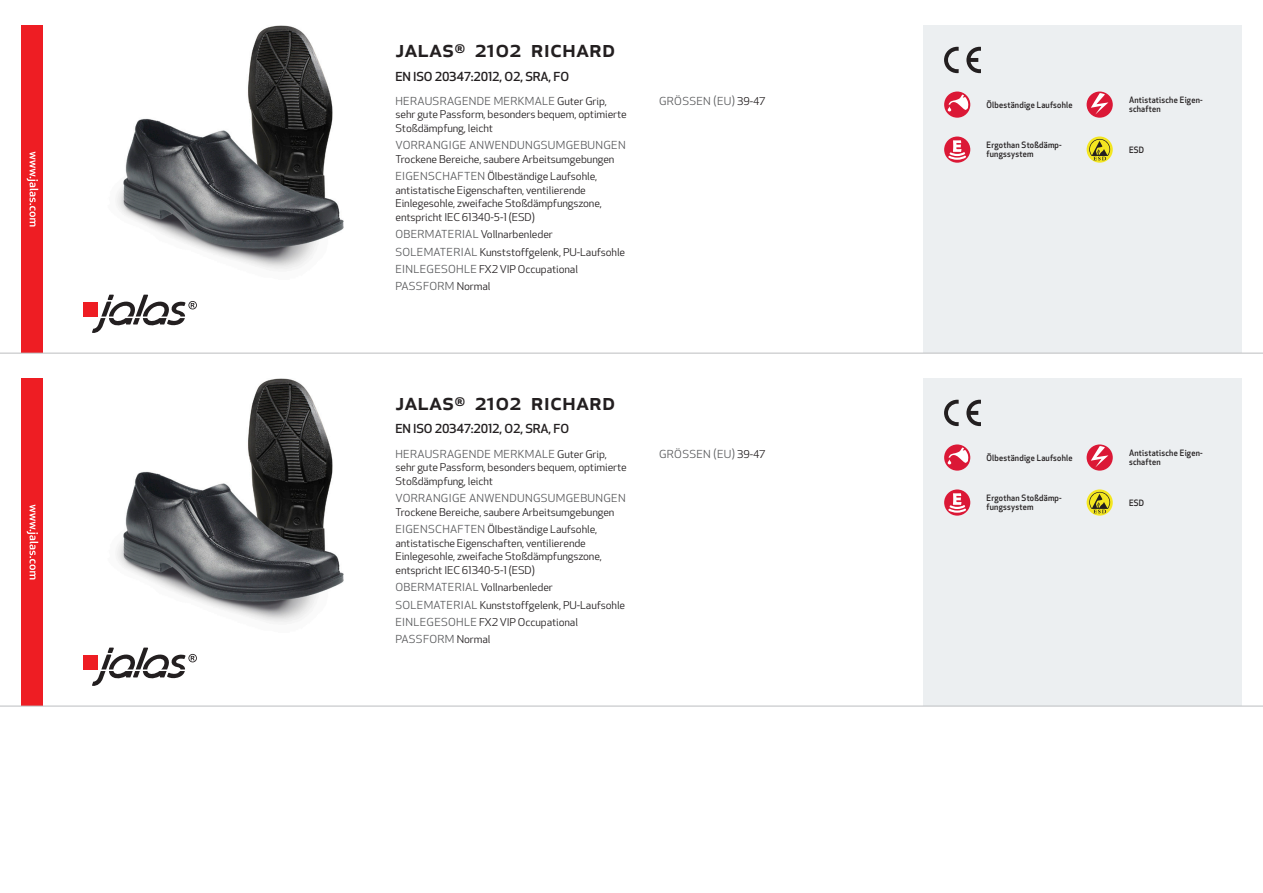
<style>
.page{position:relative;width:1263px;height:893px;background:#fff}
.page>*{position:absolute;margin:0;border:0;box-sizing:border-box;transform-origin:0 0}
.Produkt_namn{font:500 24px "Apex New";color:#231f20}
.Ingress{font:500 12.15px "Apex New";letter-spacing:-.015em;color:#231f20;scale:1.06 1}
.Funktion{font:10.8px "Apex New";letter-spacing:.025em;color:#57585a;scale:1.06 1}
.Funktion-2{font:10.5px/13.6px "Apex New";letter-spacing:-.01em;color:#231f20;scale:1.06 1}
.Funktion_body{font:500 8.55px/9px "Apex New";letter-spacing:.025em;color:#231f20;scale:.95 1}
.s1{font-size:10.5px;color:#231f20}
.s2{font-size:10.8px;color:#57585a}
</style>
<div class="page">
<img style="left:117px;top:26px;width:226px;height:244px">
<div style="left:83px;top:302px;width:15px;height:15px;background:#ee1d23"></div>
<svg style="left:92px;top:295px;width:105px;height:38px"></svg>
<div style="left:21px;top:26px;width:22px;height:327px;background:#ee1d23"></div>
<svg style="left:27px;top:152px;width:11px;height:75px"></svg>
<div style="left:923px;top:26px;width:319px;height:327px;background:#eceff1"></div>
<svg style="left:966px;top:47px;width:15px;height:26px"></svg>
<svg style="left:944px;top:47px;width:15px;height:26px"></svg>
<svg style="left:944px;top:92px;width:26px;height:26px"></svg>
<svg style="left:948px;top:95px;width:20px;height:17px"></svg>
<div style="left:944px;top:137px;width:26px;height:26px;background:#db1836;border-radius:50%"></div>
<svg style="left:946px;top:140px;width:22px;height:21px"></svg>
<svg style="left:1086px;top:92px;width:27px;height:26px"></svg>
<svg style="left:1091px;top:93px;width:17px;height:22px"></svg>
<svg style="left:1086px;top:137px;width:27px;height:26px"></svg>
<svg style="left:1089px;top:139px;width:21px;height:21px"></svg>
<img style="left:117px;top:378px;width:226px;height:245px">
<div style="left:83px;top:654px;width:15px;height:15px;background:#ee1d23"></div>
<svg style="left:92px;top:648px;width:105px;height:38px"></svg>
<div style="left:21px;top:378px;width:22px;height:328px;background:#ee1d23"></div>
<svg style="left:27px;top:505px;width:11px;height:74px"></svg>
<div style="left:923px;top:378px;width:319px;height:328px;background:#eceff1"></div>
<svg style="left:966px;top:400px;width:15px;height:26px"></svg>
<svg style="left:944px;top:400px;width:15px;height:26px"></svg>
<svg style="left:944px;top:444px;width:26px;height:27px"></svg>
<svg style="left:948px;top:447px;width:20px;height:17px"></svg>
<svg style="left:944px;top:489px;width:26px;height:27px"></svg>
<svg style="left:946px;top:493px;width:22px;height:21px"></svg>
<svg style="left:1086px;top:444px;width:27px;height:27px"></svg>
<svg style="left:1091px;top:446px;width:17px;height:21px"></svg>
<svg style="left:1086px;top:489px;width:27px;height:27px"></svg>
<svg style="left:1089px;top:492px;width:21px;height:21px"></svg>
<hr style="left:0;top:353px;width:1263px;height:1px;background:#bcbdc0">
<hr style="left:0;top:706px;width:1263px;height:1px;background:#bcbdc0">
<p class="Produkt_namn" style="left:395px;top:33px;width:221px">JALAS<sup>®</sup> 2102 RICHARD</p>
<p class="Ingress" style="left:395px;top:68px;width:165px">EN ISO 20347:2012, O2, SRA, FO</p>
<p class="Funktion" style="left:395px;top:94px;width:201px">HERAUSRAGENDE MERKMALE <span class="s1">Guter Grip,</span></p>
<p class="Funktion-2" style="left:395px;top:108px;width:220px">sehr gute Passform, besonders bequem, optimierte<br>Stoßdämpfung, leicht</p>
<p class="Funktion" style="left:395px;top:139px;width:219px">VORRANGIGE ANWENDUNGSUMGEBUNGEN</p>
<p class="Funktion-2" style="left:395px;top:153px;width:208px">Trockene Bereiche, saubere Arbeitsumgebungen</p>
<p class="Funktion-2" style="left:395px;top:170px;width:196px"><span class="s2">EIGENSCHAFTEN</span> Ölbeständige Laufsohle, antistatische Eigenschaften, ventilierende Einlegesohle, zweifache Stoßdämpfungszone, entspricht IEC 61340-5-1 (ESD)</p>
<p class="Funktion-2" style="left:395px;top:228px;width:150px"><span class="s2">OBERMATERIAL</span> Vollnarbenleder</p>
<p class="Funktion-2" style="left:395px;top:245px;width:218px"><span class="s2">SOLEMATERIAL</span> Kunststoffgelenk, PU-Laufsohle</p>
<p class="Funktion-2" style="left:395px;top:262px;width:174px"><span class="s2">EINLEGESOHLE</span> FX2 VIP Occupational</p>
<p class="Funktion" style="left:395px;top:279px;width:91px">PASSFORM <span class="s1">Normal</span></p>
<p class="Funktion" style="left:659px;top:94px;width:102px">GRÖSSEN (EU) <span class="s1">39-47</span></p>
<p class="Funktion_body" style="left:986px;top:100px;width:92px">Ölbeständige Laufsohle</p>
<p class="Funktion_body" style="left:986px;top:141px;width:81px">Ergothan Stoßdämp&shy;fungssystem</p>
<p class="Produkt_namn" style="left:395px;top:385px;width:221px">JALAS<sup>®</sup> 2102 RICHARD</p>
<p class="Ingress" style="left:395px;top:421px;width:165px">EN ISO 20347:2012, O2, SRA, FO</p>
<p class="Funktion" style="left:395px;top:447px;width:201px">HERAUSRAGENDE MERKMALE <span class="s1">Guter Grip,</span></p>
<p class="Funktion-2" style="left:395px;top:461px;width:220px">sehr gute Passform, besonders bequem, optimierte<br>Stoßdämpfung, leicht</p>
<p class="Funktion" style="left:395px;top:492px;width:219px">VORRANGIGE ANWENDUNGSUMGEBUNGEN</p>
<p class="Funktion-2" style="left:395px;top:505px;width:208px">Trockene Bereiche, saubere Arbeitsumgebungen</p>
<p class="Funktion-2" style="left:395px;top:523px;width:196px"><span class="s2">EIGENSCHAFTEN</span> Ölbeständige Laufsohle, antistatische Eigenschaften, ventilierende Einlegesohle, zweifache Stoßdämpfungszone, entspricht IEC 61340-5-1 (ESD)</p>
<p class="Funktion-2" style="left:395px;top:581px;width:150px"><span class="s2">OBERMATERIAL</span> Vollnarbenleder</p>
<p class="Funktion-2" style="left:395px;top:598px;width:218px"><span class="s2">SOLEMATERIAL</span> Kunststoffgelenk, PU-Laufsohle</p>
<p class="Funktion-2" style="left:395px;top:615px;width:174px"><span class="s2">EINLEGESOHLE</span> FX2 VIP Occupational</p>
<p class="Funktion" style="left:395px;top:632px;width:91px">PASSFORM <span class="s1">Normal</span></p>
<p class="Funktion" style="left:659px;top:447px;width:102px">GRÖSSEN (EU) <span class="s1">39-47</span></p>
<p class="Funktion_body" style="left:986px;top:453px;width:92px">Ölbeständige Laufsohle</p>
<p class="Funktion_body" style="left:986px;top:494px;width:81px">Ergothan Stoßdämp&shy;fungssystem</p>
<p class="Funktion_body" style="left:1129px;top:96px;width:79px">Antistatische Eigen&shy;schaften</p>
<p class="Funktion_body" style="left:1129px;top:145px;width:17px">ESD</p>
<p class="Funktion_body" style="left:1129px;top:449px;width:79px">Antistatische Eigen&shy;schaften</p>
<p class="Funktion_body" style="left:1129px;top:498px;width:17px">ESD</p>
</div>
